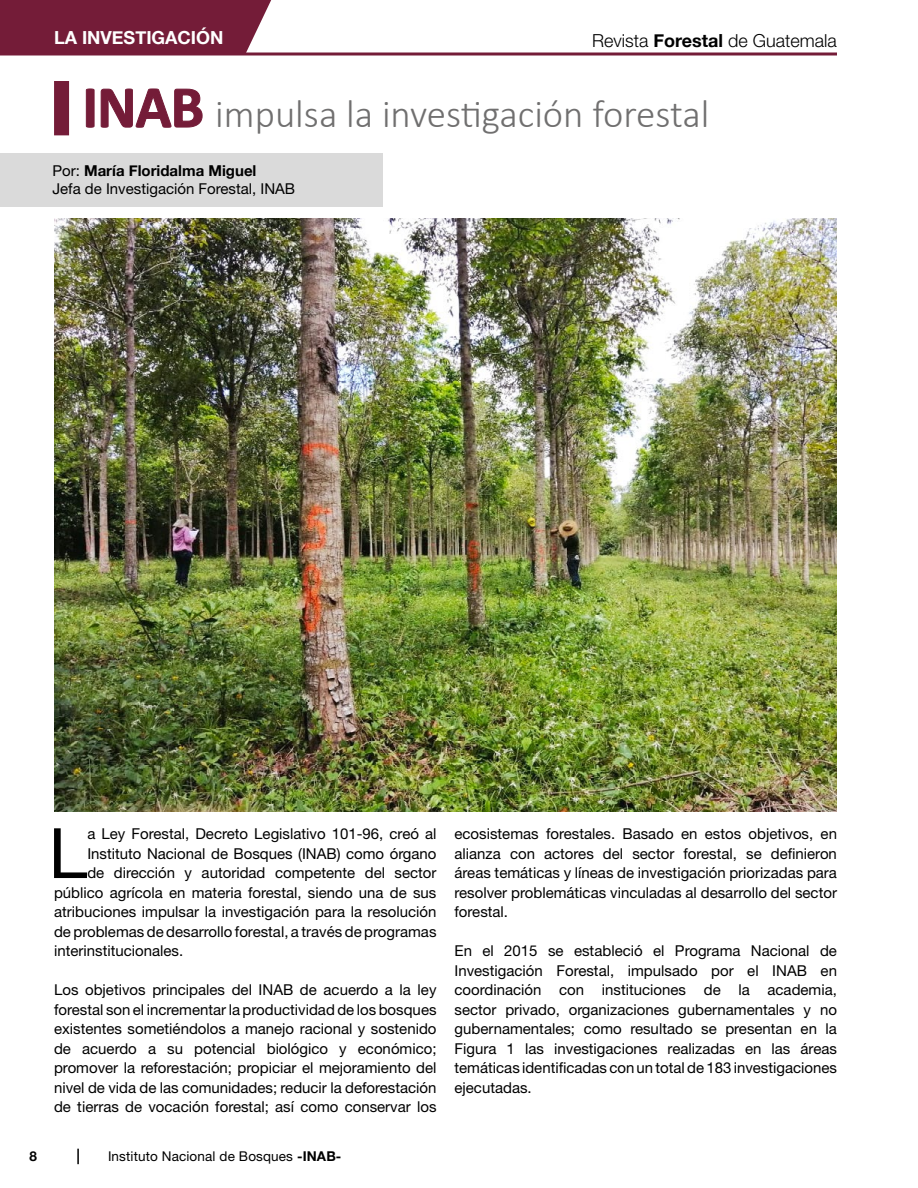
<style>
.page{position:relative;width:918px;height:1188px;background:#fff}
.page>*{position:absolute;margin:0;border:0;box-sizing:border-box;transform-origin:0 0}
.t1{font:69.6px "Helvetica Neue LT Std";color:#000}
.t2{font:300 39px "Calibri";color:#706f6f}
.t3{font:300 18px "Helvetica Neue LT Std";color:#000}
.t4{font:700 18px "Helvetica Neue";color:#fff}
.t5{font:15px/19.5px "Helvetica Neue LT Std";color:#000;text-align:justify}
.t6{font:700 15px "Helvetica Neue";color:#000}
.t7{font:13.5px "Helvetica Neue LT Std";letter-spacing:.01em;color:#000}
.t8{font:700 13.5px "Helvetica Neue";color:#000}
.s1{font-family:"Helvetica Neue";font-weight:700}
.s2{font-weight:700;font-size:60px;color:#741c38}
.s3{font-family:"Helvetica Neue LT Std";font-weight:400}
</style>
<div class="page">
<div style="left:0;top:0;width:271px;height:52px;background:#741c38"></div>
<svg style="left:0;top:52px;width:837px;height:4px;background:#914c62"></svg>
<svg style="left:77px;top:1149px;width:2px;height:15px"></svg>
<div style="left:0;top:153px;width:382px;height:53px;background:#dadada"></div>
<div style="left:54px;top:81px;width:15px;height:54px;background:#741c38"></div>
<img style="left:54px;top:218px;width:783px;height:593px">
<p class="t4" style="left:54px;top:26px;width:171px">LA INVESTIGACIÓN</p>
<p class="t3" style="left:592px;top:30px;width:246px">Revista <span class="s1">Forestal</span> de Guatemala</p>
<h2 class="t2" style="left:82px;top:90px;width:629px"><span class="s2">INAB</span> impulsa la investigación forestal</h2>
<p class="t6" style="left:52px;top:161px;width:206px"><span class="s3">Por:</span> María Floridalma Miguel</p>
<p class="t5" style="left:52px;top:179px;width:244px">Jefa de Investigación Forestal, INAB</p>
<h1 class="t1" style="left:49px;top:812px;width:40px">L</h1>
<p class="t5" style="left:87px;top:824px;width:351px">a Ley Forestal, Decreto Legislativo 101-96, creó al</p>
<p class="t5" style="left:87px;top:843px;width:351px">Instituto Nacional de Bosques (INAB) como órgano</p>
<p class="t5" style="left:87px;top:863px;width:351px">de dirección y autoridad competente del sector</p>
<p class="t5" style="left:54px;top:882px;width:384px">público agrícola en materia forestal, siendo una de sus</p>
<p class="t5" style="left:54px;top:902px;width:384px">atribuciones impulsar la investigación para la resolución</p>
<p class="t5" style="left:54px;top:921px;width:384px">de problemas de desarrollo forestal, a través de programas</p>
<p class="t5" style="left:54px;top:941px;width:131px">interinstitucionales.</p>
<p class="t5" style="left:54px;top:980px;width:384px">Los objetivos principales del INAB de acuerdo a la ley forestal son el incrementar la productividad de los bosques existentes sometiéndolos a manejo racional y sostenido de acuerdo a su potencial biológico y económico; promover la reforestación; propiciar el mejoramiento del nivel de vida de las comunidades; reducir la deforestación de tierras de vocación forestal; así como conservar los</p>
<p class="t8" style="left:30px;top:1148px;width:9px">8</p>
<p class="t7" style="left:108px;top:1148px;width:235px">Instituto Nacional de Bosques <span class="s1">-INAB-</span></p>
<p class="t5" style="left:455px;top:824px;width:384px">ecosistemas forestales. Basado en estos objetivos, en alianza con actores del sector forestal, se definieron áreas temáticas y líneas de investigación priorizadas para resolver problemáticas vinculadas al desarrollo del sector forestal.</p>
<p class="t5" style="left:455px;top:941px;width:384px">En el 2015 se estableció el Programa Nacional de Investigación Forestal, impulsado por el INAB en coordinación con instituciones de la academia, sector privado, organizaciones gubernamentales y no gubernamentales; como resultado se presentan en la Figura 1 las investigaciones realizadas en las áreas temáticas identificadas con un total de 183 investigaciones ejecutadas.</p>
</div>
